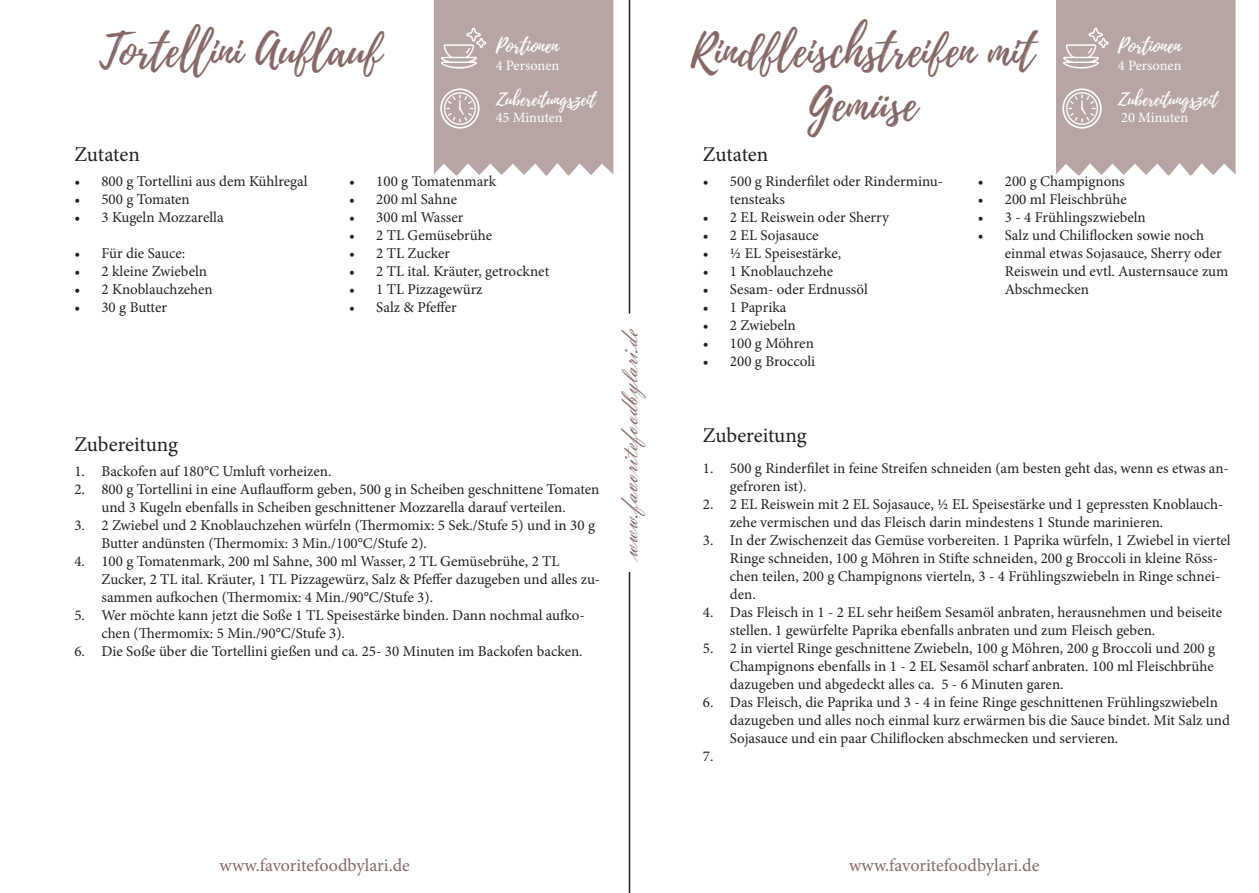
<style>
.page{position:relative;width:1259px;height:893px;background:#fff}
.page>*{position:absolute;margin:0;border:0;box-sizing:border-box;transform-origin:0 0}
.t1{font:45px/54px "Playlist Script";color:#866967;text-align:center}
.t2{font:27px "Vladimir Script";color:#866967}
.t3{font:21px "Minion Pro";letter-spacing:-.005em;color:#231f20}
.t4{font:20.25px "Playlist Script";color:#fff}
.t5{font:18px "Minion Pro";color:#866967}
.t6{font:18px "Playlist Script";color:#fff}
.t7{font:15px/18px "Minion Pro";color:#231f20}
.t8{font:14.25px "Minion Variable Concept";color:#fff}
</style>
<div class="page">
<hr style="left:629px;top:0;width:1px;height:314px;background:#231f20">
<hr style="left:629px;top:572px;width:1px;height:321px;background:#231f20">
<svg style="left:434px;top:0;width:179px;height:175px;background:#baaaa8"></svg>
<svg style="left:1056px;top:0;width:179px;height:175px;background:#baaaa8"></svg>
<h1 class="t1" style="left:99px;top:25px;width:283px">Tortellini Auflauf</h1>
<h3 class="t3" style="left:74px;top:140px;width:67px">Zutaten</h3>
<h3 class="t4" style="left:496px;top:32px;width:65px">Portionen</h3>
<p class="t8" style="left:496px;top:55px;width:65px">4 Personen</p>
<p class="t6" style="left:496px;top:87px;width:101px">Zubereitungszeit</p>
<p class="t8" style="left:496px;top:108px;width:69px">45 Minuten</p>
<p class="t7" style="left:74px;top:173px;width:235px">• 800 g Tortellini aus dem Kühlregal</p>
<p class="t7" style="left:74px;top:191px;width:117px">• 500 g Tomaten</p>
<p class="t7" style="left:74px;top:209px;width:151px">• 3 Kugeln Mozzarella</p>
<p class="t7" style="left:74px;top:245px;width:112px">• Für die Sauce:</p>
<p class="t7" style="left:74px;top:263px;width:134px">• 2 kleine Zwiebeln</p>
<p class="t7" style="left:74px;top:281px;width:140px">• 2 Knoblauchzehen</p>
<p class="t7" style="left:74px;top:299px;width:94px">• 30 g Butter</p>
<p class="t7" style="left:349px;top:173px;width:148px">• 100 g Tomatenmark</p>
<p class="t7" style="left:349px;top:191px;width:109px">• 200 ml Sahne</p>
<p class="t7" style="left:349px;top:209px;width:116px">• 300 ml Wasser</p>
<p class="t7" style="left:349px;top:227px;width:144px">• 2 TL Gemüsebrühe</p>
<p class="t7" style="left:349px;top:245px;width:102px">• 2 TL Zucker</p>
<p class="t7" style="left:349px;top:263px;width:201px">• 2 TL ital. Kräuter, getrocknet</p>
<p class="t7" style="left:349px;top:281px;width:135px">• 1 TL Pizzagewürz</p>
<p class="t7" style="left:349px;top:299px;width:109px">• Salz &amp; Pfeffer</p>
<h3 class="t3" style="left:74px;top:430px;width:105px">Zubereitung</h3>
<p class="t7" style="left:74px;top:462px;width:259px">1. Backofen auf 180°C Umluft vorheizen.</p>
<p class="t7" style="left:74px;top:480px;width:526px;text-align:center">2. 800 g Tortellini in eine Auflaufform geben, 500 g in Scheiben geschnittene Tomaten und 3 Kugeln ebenfalls in Scheiben geschnittener Mozzarella darauf verteilen.</p>
<p class="t7" style="left:101px;top:516px;width:495px;text-indent:-27px">3. 2 Zwiebel und 2 Knoblauchzehen würfeln (Thermomix: 5 Sek./Stufe 5) und in 30 g<br>Butter andünsten (Thermomix: 3 Min./100°C/Stufe 2).</p>
<p class="t7" style="left:101px;top:552px;width:500px;text-indent:-27px">4. 100 g Tomatenmark, 200 ml Sahne, 300 ml Wasser, 2 TL Gemüsebrühe, 2 TL<br>Zucker, 2 TL ital. Kräuter, 1 TL Pizzagewürz, Salz &amp; Pfeffer dazugeben und alles zu&shy;sammen aufkochen (Thermomix: 4 Min./90°C/Stufe 3).</p>
<p class="t7" style="left:101px;top:606px;width:485px;text-indent:-27px">5. Wer möchte kann jetzt die Soße 1 TL Speisestärke binden. Dann nochmal aufko&shy;chen (Thermomix: 5 Min./90°C/Stufe 3).</p>
<p class="t7" style="left:74px;top:642px;width:510px">6. Die Soße über die Tortellini gießen und ca. 25- 30 Minuten im Backofen backen.</p>
<h2 class="t2" style="left:613px;top:559px;width:235px;rotate:-90deg">www.favoritefoodbylari.de</h2>
<h1 class="t1" style="left:690px;top:25px;width:345px">Rindfleischstreifen mit<br>Gemüse</h1>
<h3 class="t3" style="left:703px;top:140px;width:67px">Zutaten</h3>
<h3 class="t4" style="left:1117px;top:32px;width:65px">Portionen</h3>
<p class="t8" style="left:1117px;top:55px;width:65px">4 Personen</p>
<p class="t6" style="left:1117px;top:87px;width:101px">Zubereitungszeit</p>
<p class="t8" style="left:1121px;top:108px;width:69px">20 Minuten</p>
<p class="t7" style="left:730px;top:173px;width:215px;text-indent:-27px">• 500 g Rinderfilet oder Rinderminu&shy;tensteaks</p>
<p class="t7" style="left:703px;top:209px;width:187px">• 2 EL Reiswein oder Sherry</p>
<p class="t7" style="left:703px;top:227px;width:117px">• 2 EL Sojasauce</p>
<p class="t7" style="left:703px;top:245px;width:140px">• ½ EL Speisestärke,</p>
<p class="t7" style="left:703px;top:263px;width:132px">• 1 Knoblauchzehe</p>
<p class="t7" style="left:703px;top:281px;width:166px">• Sesam- oder Erdnussöl</p>
<p class="t7" style="left:703px;top:299px;width:85px">• 1 Paprika</p>
<p class="t7" style="left:703px;top:317px;width:94px">• 2 Zwiebeln</p>
<p class="t7" style="left:703px;top:335px;width:112px">• 100 g Möhren</p>
<p class="t7" style="left:703px;top:353px;width:114px">• 200 g Broccoli</p>
<h3 class="t3" style="left:703px;top:422px;width:105px">Zubereitung</h3>
<p class="t7" style="left:977px;top:173px;width:148px">• 200 g Champignons</p>
<p class="t7" style="left:977px;top:191px;width:150px">• 200 ml Fleischbrühe</p>
<p class="t7" style="left:977px;top:209px;width:169px">• 3 - 4 Frühlingszwiebeln</p>
<p class="t7" style="left:1004px;top:227px;width:225px;text-indent:-27px">• Salz und Chiliflocken sowie noch einmal etwas Sojasauce, Sherry oder<br>Reiswein und evtl. Austernsauce zum<br>Abschmecken</p>
<p class="t7" style="left:730px;top:459px;width:500px;text-indent:-27px">1. 500 g Rinderfilet in feine Streifen schneiden (am besten geht das, wenn es etwas an&shy;gefroren ist).</p>
<p class="t7" style="left:730px;top:495px;width:495px;text-indent:-27px">2. 2 EL Reiswein mit 2 EL Sojasauce, ½ EL Speisestärke und 1 gepressten Knoblauch&shy;zehe vermischen und das Fleisch darin mindestens 1 Stunde marinieren.</p>
<p class="t7" style="left:730px;top:531px;width:502px;text-indent:-27px">3. In der Zwischenzeit das Gemüse vorbereiten. 1 Paprika würfeln, 1 Zwiebel in viertel Ringe schneiden, 100 g Möhren in Stifte schneiden, 200 g Broccoli in kleine Röss&shy;chen teilen, 200 g Champignons vierteln, 3 - 4 Frühlingszwiebeln in Ringe schnei&shy;den.</p>
<p class="t7" style="left:730px;top:603px;width:493px;text-indent:-27px">4. Das Fleisch in 1 - 2 EL sehr heißem Sesamöl anbraten, herausnehmen und beiseite stellen. 1 gewürfelte Paprika ebenfalls anbraten und zum Fleisch geben.</p>
<p class="t7" style="left:730px;top:639px;width:486px;text-align:justify;text-indent:-27px">5. 2 in viertel Ringe geschnittene Zwiebeln, 100 g Möhren, 200 g Broccoli und 200 g Champignons ebenfalls in 1 - 2 EL Sesamöl scharf anbraten. 100 ml Fleischbrühe dazugeben und abgedeckt alles ca. 5 - 6 Minuten garen.</p>
<p class="t7" style="left:703px;top:693px;width:516px">6. Das Fleisch, die Paprika und 3 - 4 in feine Ringe geschnittenen Frühlingszwiebeln</p>
<p class="t7" style="left:730px;top:711px;width:501px">dazugeben und alles noch einmal kurz erwärmen bis die Sauce bindet. Mit Salz und</p>
<p class="t7" style="left:730px;top:729px;width:390px">Sojasauce und ein paar Chiliflocken abschmecken und servieren.</p>
<p class="t7" style="left:703px;top:747px;width:12px">7.</p>
<p class="t5" style="left:219px;top:853px;width:192px">www.favoritefoodbylari.de</p>
<p class="t5" style="left:849px;top:853px;width:192px">www.favoritefoodbylari.de</p>
</div>
